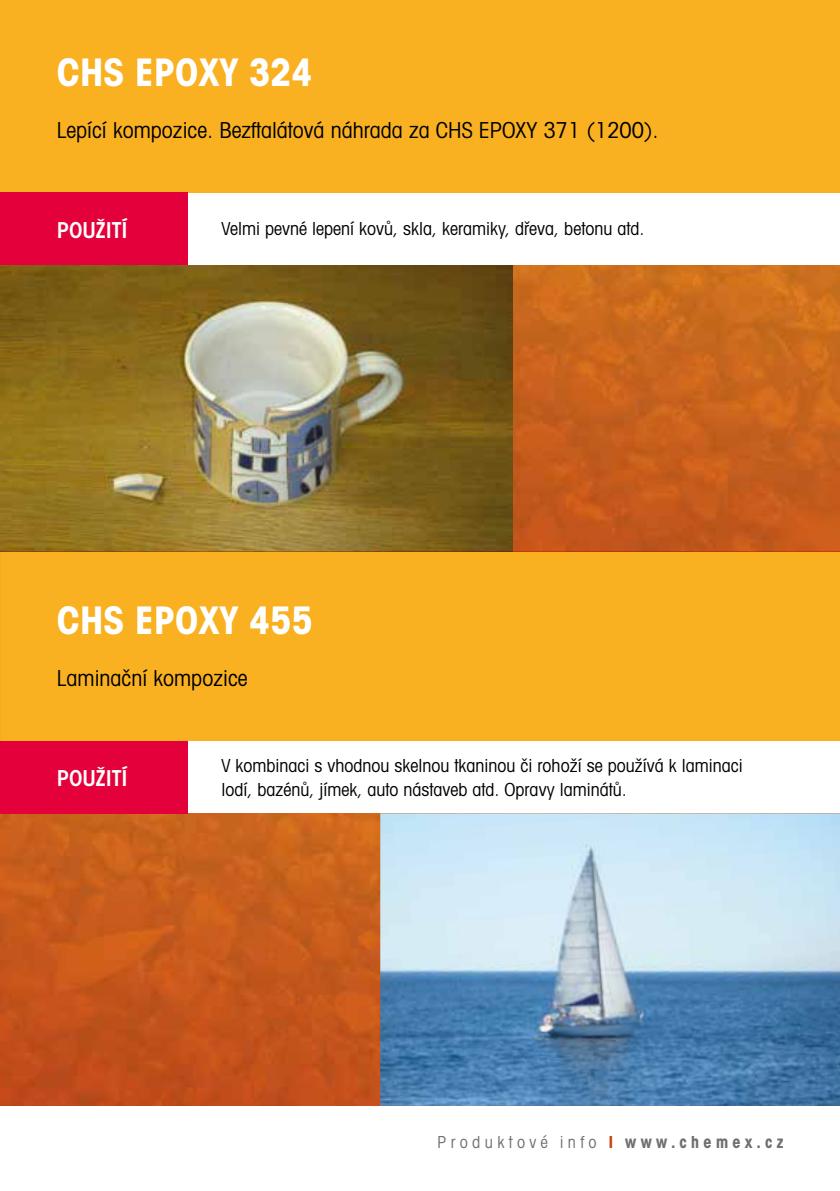
<style>
.page{position:relative;width:840px;height:1191px;background:#fff}
.page>*{position:absolute;margin:0;border:0;box-sizing:border-box;transform-origin:0 0}
.t1{font:700 condensed 38px "Avant Garde CE";color:#fff}
.t2{font:condensed 22px "Avant Garde CE";color:#000}
.t3{font:600 condensed 22px "Avant Garde CE";color:#fff}
.t4{font:condensed 18px/24px "Avant Garde CE";color:#000}
.t5{font:condensed 18px "Avant Gar Got Itc TEE";letter-spacing:.25em;color:#706f6f}
.s1{font-weight:700;color:#c74417}
.s2{font-weight:700}
</style>
<div class="page">
<img style="left:512px;top:265px;width:327px;height:286px">
<div style="left:0;top:0;width:839px;height:193px;background:#f9b122"></div>
<img style="left:0;top:265px;width:512px;height:286px">
<div style="left:0;top:193px;width:187px;height:72px;background:#e4003a"></div>
<img style="left:0;top:813px;width:380px;height:293px">
<div style="left:0;top:551px;width:839px;height:190px;background:#f9b122"></div>
<img style="left:380px;top:813px;width:459px;height:293px">
<div style="left:0;top:741px;width:187px;height:72px;background:#e4003a"></div>
<h1 class="t1" style="left:57px;top:50px;width:257px">CHS EPOXY 324</h1>
<p class="t2" style="left:57px;top:118px;width:603px">Lepící kompozice. Bezftalátová náhrada za CHS EPOXY 371 (1200).</p>
<p class="t3" style="left:57px;top:217px;width:72px">POUŽITÍ</p>
<p class="t4" style="left:221px;top:217px;width:424px">Velmi pevné lepení kovů, skla, keramiky, dřeva, betonu atd.</p>
<h1 class="t1" style="left:57px;top:598px;width:257px">CHS EPOXY 455</h1>
<p class="t2" style="left:57px;top:666px;width:192px">Laminační kompozice</p>
<p class="t3" style="left:57px;top:765px;width:72px">POUŽITÍ</p>
<p class="t4" style="left:221px;top:754px;width:522px">V kombinaci s vhodnou skelnou tkaninou či rohoží se používá k laminaci lodí, bazénů, jímek, auto nástaveb atd. Opravy laminátů.</p>
<p class="t5" style="left:437px;top:1131px;width:347px">Produktové info <span class="s1">I</span> <span class="s2">www.chemex.cz</span></p>
</div>
